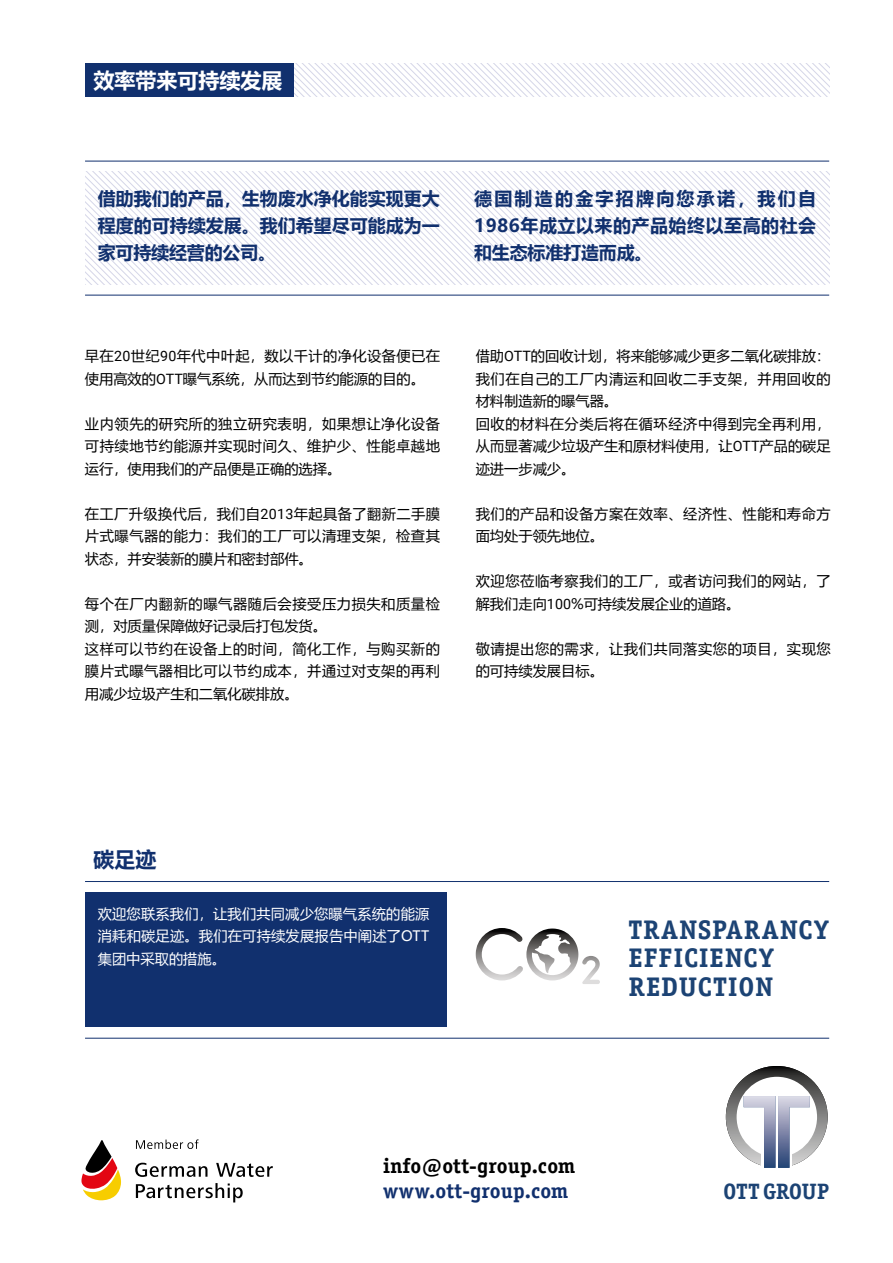
<style>
.page{position:relative;width:893px;height:1263px;background:#fff}
.page>*{position:absolute;margin:0;border:0;box-sizing:border-box;transform-origin:0 0}
.t1{font:700 27px/28.2px "Officina Serif ITC";letter-spacing:.025em;color:#1c4374}
.t2{font:700 22.2px "Officina Serif ITC";color:#1c4374}
.t3{font:700 21px "Officina Serif ITC";color:#000}
.t4{font:700 21px "Officina Serif ITC";color:#11306e}
.t5{font:700 21px "Microsoft Ya Hei";color:#fff}
.t6{font:700 21px "Microsoft Ya Hei";color:#11306e}
.t7{font:700 18px/27px "Microsoft Ya Hei";color:#11306e;text-align:justify}
.t8{font:14.25px/22.5px "Microsoft Ya Hei";letter-spacing:.04em;color:#000}
.t9{font:14.25px/22.5px "Microsoft Ya Hei";color:#000}
.t10{font:14.25px/22.5px "Microsoft Ya Hei";letter-spacing:.015em;color:#fff;text-align:justify}
.t11{font:14.25px/22.5px "Microsoft Ya Hei";letter-spacing:.015em;color:#000}
.s1{font-family:"Roboto"}
</style>
<div class="page">
<svg style="left:293px;top:64px;width:536px;height:33px"></svg>
<div style="left:85px;top:64px;width:208px;height:33px;background:#11306e"></div>
<svg style="left:85px;top:172px;width:744px;height:112px"></svg>
<div style="left:85px;top:892px;width:361px;height:135px;background:#11306e"></div>
<hr style="left:85px;top:161px;width:744px;height:1px;background:#11306e">
<hr style="left:85px;top:881px;width:744px;height:1px;background:#11306e">
<hr style="left:85px;top:295px;width:744px;height:1px;background:#11306e">
<hr style="left:85px;top:1038px;width:744px;height:1px;background:#11306e">
<svg style="left:135px;top:1163px;width:72px;height:14px"></svg>
<svg style="left:216px;top:1163px;width:57px;height:14px"></svg>
<svg style="left:136px;top:1183px;width:107px;height:19px"></svg>
<svg style="left:82px;top:1140px;width:39px;height:60px"></svg>
<svg style="left:136px;top:1139px;width:63px;height:10px"></svg>
<svg style="left:726px;top:1066px;width:102px;height:102px;background:#6a6a69"></svg>
<div style="left:737px;top:1077px;width:80px;height:80px;background:#fff;border-radius:50%"></div>
<svg style="left:744px;top:1096px;width:66px;height:72px"></svg>
<svg style="left:476px;top:928px;width:124px;height:56px"></svg>
<h3 class="t5" style="left:94px;top:66px;width:190px">效率带来可持续发展</h3>
<p class="t7" style="left:98px;top:185px;width:344px">借助我们的产品，生物废水净化能实现更大程度的可持续发展。我们希望尽可能成为一家可持续经营的公司。</p>
<p class="t7" style="left:474px;top:185px;width:344px">德国制造的金字招牌向您承诺，我们自1986年成立以来的产品始终以至高的社会和生态标准打造而成。</p>
<p class="t11" style="left:85px;top:345px;width:357px">早在<span class="s1">20</span>世纪<span class="s1">90</span>年代中叶起，数以千计的净化设备便已在使用高效的<span class="s1">OTT</span>曝气系统，从而达到节约能源的目的。</p>
<p class="t8" style="left:85px;top:412px;width:357px;text-align:justify">业内领先的研究所的独立研究表明，如果想让净化设备可持续地节约能源并实现时间久、维护少、性能卓越地运行，使用我们的产品便是正确的选择。</p>
<p class="t8" style="left:85px;top:502px;width:357px;text-align:justify">在工厂升级换代后，我们自<span class="s1">2013</span>年起具备了翻新二手膜片式曝气器的能力：我们的工厂可以清理支架，检查其状态，并安装新的膜片和密封部件。</p>
<p class="t8" style="left:85px;top:592px;width:357px">每个在厂内翻新的曝气器随后会接受压力损失和质量检测，对质量保障做好记录后打包发货。<br>这样可以节约在设备上的时间，简化工作，与购买新的膜片式曝气器相比可以节约成本，并通过对支架的再利用减少垃圾产生和二氧化碳排放。</p>
<p class="t9" style="left:476px;top:344px;width:357px">借助<span class="s1">OTT</span>的回收计划，将来能够减少更多二氧化碳排放：我们在自己的工厂内清运和回收二手支架，并用回收的材料制造新的曝气器。<br>回收的材料在分类后将在循环经济中得到完全再利用，从而显著减少垃圾产生和原材料使用，让<span class="s1">OTT</span>产品的碳足迹进一步减少。</p>
<p class="t8" style="left:476px;top:502px;width:357px">我们的产品和设备方案在效率、经济性、性能和寿命方面均处于领先地位。</p>
<p class="t8" style="left:476px;top:569px;width:357px">欢迎您莅临考察我们的工厂，或者访问我们的网站，了解我们走向<span class="s1">100</span>%可持续发展企业的道路。</p>
<p class="t8" style="left:476px;top:637px;width:357px">敬请提出您的需求，让我们共同落实您的项目，实现您的可持续发展目标。</p>
<h3 class="t6" style="left:93px;top:845px;width:64px">碳足迹</h3>
<p class="t10" style="left:98px;top:902px;width:333px">欢迎您联系我们，让我们共同减少您曝气系统的能源消耗和碳足迹。我们在可持续发展报告中阐述了OTT集团中采取的措施。</p>
<h1 class="t1" style="left:628px;top:915px;width:202px">TRANSPARANCY<br>EFFICIENCY<br>REDUCTION</h1>
<h3 class="t3" style="left:383px;top:1152px;width:194px">info@ott-group.com</h3>
<h3 class="t4" style="left:383px;top:1177px;width:187px">www.ott-group.com</h3>
<h2 class="t2" style="left:724px;top:1177px;width:107px">OTT GROUP</h2>
</div>
